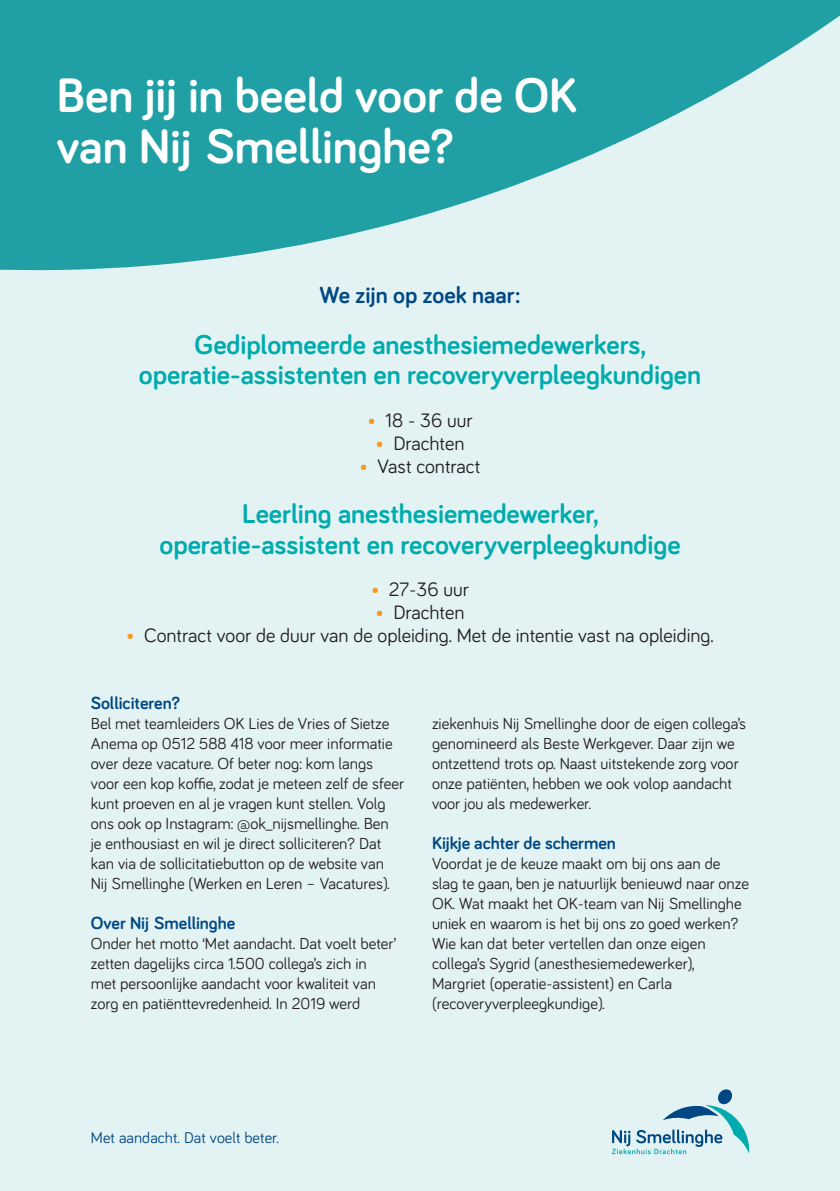
<style>
.page{position:relative;width:840px;height:1191px;background:#fff}
.page>*{position:absolute;margin:0;border:0;box-sizing:border-box;transform-origin:0 0}
.t1{font:700 49.8px/51.2px "Bariol";color:#fff}
.Alineastijl_1{font:700 28px/30.6px "Bariol";color:#00abad;text-align:center}
.Alineastijl_1-2{font:700 24px "Bariol";color:#004883}
.Plat{font:20px "Bariol";color:#231f20}
.Bold{font:700 18px "Bariol";color:#004883}
.Plat-2{font:16.4px/20px "Bariol";color:#231f20}
.t2{font:16px "Bariol";letter-spacing:.005em;color:#004883}
.s1{color:#f79821}
</style>
<div class="page">
<div style="left:0;top:0;width:839px;height:1191px;background:#e3f3f4"></div>
<svg style="left:612px;top:1089px;width:136px;height:65px"></svg>
<svg style="left:0;top:0;width:839px;height:270px;fill:#20a0a5"></svg>
<p class="t1" style="left:57px;top:67px;width:521px">Ben jij in beeld voor de OK van Nij Smellinghe?</p>
<p class="Alineastijl_1-2" style="left:319px;top:278px;width:202px">We zijn op zoek naar:</p>
<p class="Alineastijl_1" style="left:139px;top:328px;width:563px">Gediplomeerde anesthesiemedewerkers, operatie-assistenten en recoveryverpleegkundigen</p>
<p class="Plat" style="left:367px;top:407px;width:107px"><span class="s1">•</span> 18 - 36 uur</p>
<p class="Plat" style="left:375px;top:430px;width:90px"><span class="s1">•</span> Drachten</p>
<p class="Plat" style="left:359px;top:453px;width:122px"><span class="s1">•</span> Vast contract</p>
<p class="Alineastijl_1" style="left:159px;top:497px;width:522px">Leerling anesthesiemedewerker, operatie-assistent en recoveryverpleegkundige</p>
<p class="Plat" style="left:371px;top:575px;width:99px"><span class="s1">•</span> 27-36 uur</p>
<p class="Plat" style="left:375px;top:598px;width:90px"><span class="s1">•</span> Drachten</p>
<p class="Plat" style="left:126px;top:621px;width:588px"><span class="s1">•</span> Contract voor de duur van de opleiding. Met de intentie vast na opleiding.</p>
<p class="Bold" style="left:91px;top:691px;width:90px">Solliciteren?</p>
<p class="Plat-2" style="left:91px;top:713px;width:315px">Bel met teamleiders OK Lies de Vries of Sietze Anema op 0512 588 418 voor meer informatie over deze vacature. Of beter nog: kom langs voor een kop koffie, zodat je meteen zelf de sfeer kunt proeven en al je vragen kunt stellen. Volg ons ook op Instagram: @ok_nijsmellinghe. Ben<br>je enthousiast en wil je direct solliciteren? Dat kan via de sollicitatiebutton op de website van Nij Smellinghe (Werken en Leren – Vacatures).</p>
<p class="Bold" style="left:91px;top:911px;width:146px">Over Nij Smellinghe</p>
<p class="Plat-2" style="left:91px;top:933px;width:307px">Onder het motto ‘Met aandacht. Dat voelt beter’ zetten dagelijks circa 1.500 collega’s zich in met persoonlijke aandacht voor kwaliteit van zorg en patiënttevredenheid. In 2019 werd</p>
<p class="Plat-2" style="left:432px;top:713px;width:315px">ziekenhuis Nij Smellinghe door de eigen collega’s genomineerd als Beste Werkgever. Daar zijn we ontzettend trots op. Naast uitstekende zorg voor onze patiënten, hebben we ook volop aandacht voor jou als medewerker.</p>
<p class="Bold" style="left:432px;top:831px;width:185px">Kijkje achter de schermen</p>
<p class="Plat-2" style="left:432px;top:853px;width:318px">Voordat je de keuze maakt om bij ons aan de slag te gaan, ben je natuurlijk benieuwd naar onze OK. Wat maakt het OK-team van Nij Smellinghe uniek en waarom is het bij ons zo goed werken?<br>Wie kan dat beter vertellen dan onze eigen collega’s Sygrid (anesthesiemedewerker), Margriet (operatie-assistent) en Carla (recoveryverpleegkundige).</p>
<p class="t2" style="left:91px;top:1126px;width:189px">Met aandacht. Dat voelt beter.</p>
</div>
